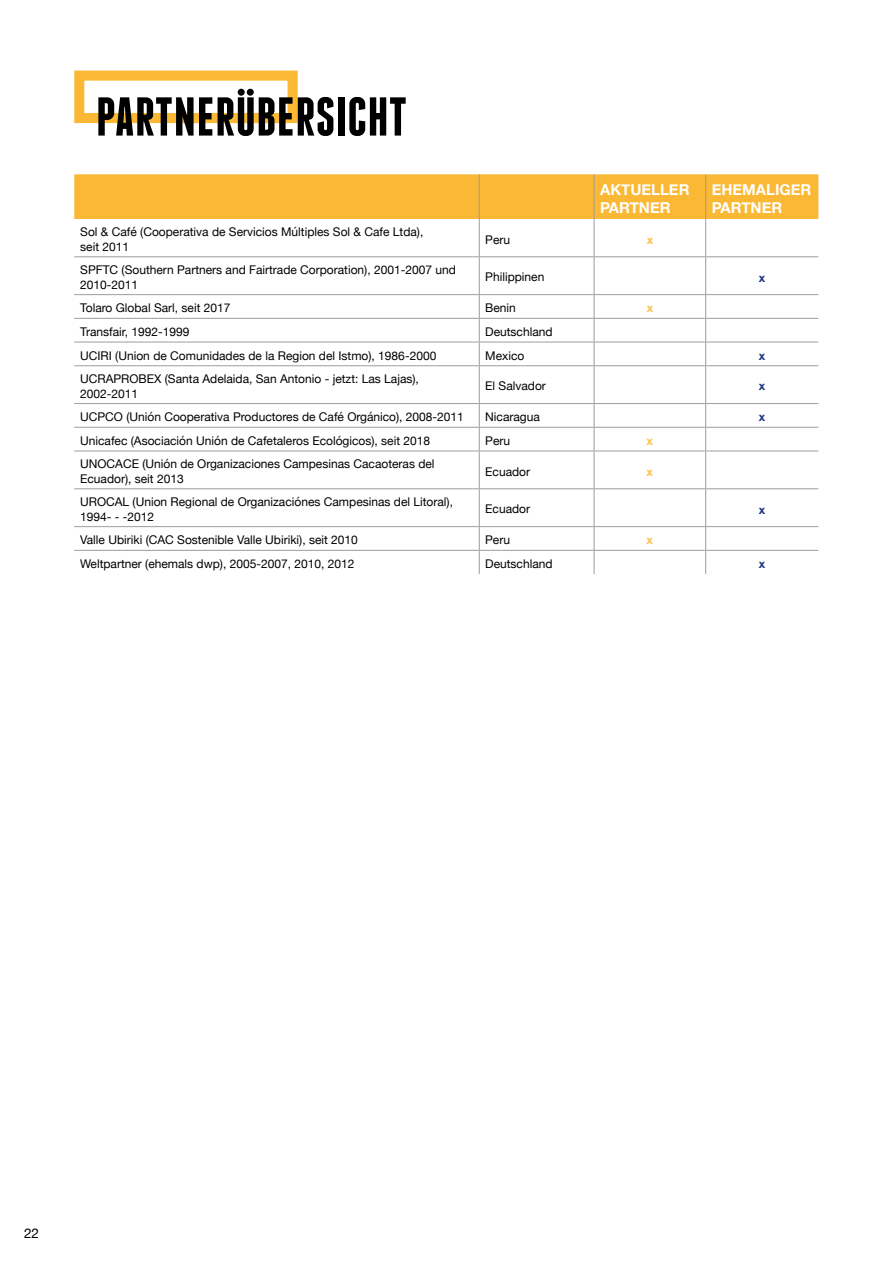
<style>
.page{position:relative;width:893px;height:1263px;background:#fff}
.page>*{position:absolute;margin:0;border:0;box-sizing:border-box;transform-origin:0 0}
.t1{font:700 54.6px "Franchise";color:#000}
.t2{font:700 15px/18px "Helvetica Neue";color:#fff}
.t3{font:13.5px "Helvetica Neue";color:#000}
.t4{font:12px/14.4px "Helvetica Neue";color:#000}
.t5{font:700 12px "Helvetica Neue";color:#1e3582}
.t6{font:700 12px "Helvetica Neue";color:#fcc14f}
</style>
<div class="page">
<div style="left:74px;top:71px;width:224px;height:52px;border:10px solid #fab834"></div>
<div style="left:74px;top:174px;width:744px;height:45px;background:#fab834"></div>
<hr style="left:479px;top:174px;width:1px;height:45px;background:#9d9d9c">
<hr style="left:594px;top:174px;width:1px;height:45px;background:#9d9d9c">
<hr style="left:705px;top:174px;width:1px;height:45px;background:#9d9d9c">
<hr style="left:479px;top:219px;width:1px;height:37px;background:#9d9d9c">
<hr style="left:594px;top:219px;width:1px;height:37px;background:#9d9d9c">
<hr style="left:705px;top:219px;width:1px;height:37px;background:#9d9d9c">
<hr style="left:74px;top:256px;width:405px;height:1px;background:#9d9d9c">
<hr style="left:479px;top:256px;width:115px;height:1px;background:#9d9d9c">
<hr style="left:479px;top:257px;width:1px;height:37px;background:#9d9d9c">
<hr style="left:594px;top:256px;width:112px;height:1px;background:#9d9d9c">
<hr style="left:594px;top:257px;width:1px;height:37px;background:#9d9d9c">
<hr style="left:706px;top:256px;width:112px;height:1px;background:#9d9d9c">
<hr style="left:705px;top:257px;width:1px;height:37px;background:#9d9d9c">
<hr style="left:74px;top:294px;width:405px;height:1px;background:#9d9d9c">
<hr style="left:479px;top:294px;width:115px;height:1px;background:#9d9d9c">
<hr style="left:594px;top:294px;width:112px;height:1px;background:#9d9d9c">
<hr style="left:706px;top:294px;width:112px;height:1px;background:#9d9d9c">
<hr style="left:74px;top:318px;width:405px;height:1px;background:#9d9d9c">
<hr style="left:479px;top:318px;width:115px;height:1px;background:#9d9d9c">
<hr style="left:594px;top:318px;width:112px;height:1px;background:#9d9d9c">
<hr style="left:706px;top:318px;width:112px;height:1px;background:#9d9d9c">
<hr style="left:74px;top:342px;width:405px;height:1px;background:#9d9d9c">
<hr style="left:479px;top:342px;width:115px;height:1px;background:#9d9d9c">
<svg style="left:479px;top:295px;width:1px;height:70px"></svg>
<hr style="left:594px;top:342px;width:112px;height:1px;background:#9d9d9c">
<svg style="left:594px;top:295px;width:1px;height:70px"></svg>
<hr style="left:706px;top:342px;width:112px;height:1px;background:#9d9d9c">
<svg style="left:705px;top:295px;width:1px;height:70px"></svg>
<hr style="left:74px;top:365px;width:405px;height:1px;background:#9d9d9c">
<hr style="left:479px;top:365px;width:115px;height:1px;background:#9d9d9c">
<hr style="left:479px;top:366px;width:1px;height:37px;background:#9d9d9c">
<hr style="left:594px;top:365px;width:112px;height:1px;background:#9d9d9c">
<hr style="left:594px;top:366px;width:1px;height:37px;background:#9d9d9c">
<hr style="left:706px;top:365px;width:112px;height:1px;background:#9d9d9c">
<hr style="left:705px;top:366px;width:1px;height:37px;background:#9d9d9c">
<hr style="left:74px;top:403px;width:405px;height:1px;background:#9d9d9c">
<hr style="left:479px;top:403px;width:115px;height:1px;background:#9d9d9c">
<hr style="left:594px;top:403px;width:112px;height:1px;background:#9d9d9c">
<hr style="left:706px;top:403px;width:112px;height:1px;background:#9d9d9c">
<hr style="left:74px;top:427px;width:405px;height:1px;background:#9d9d9c">
<hr style="left:479px;top:427px;width:115px;height:1px;background:#9d9d9c">
<svg style="left:479px;top:404px;width:1px;height:47px"></svg>
<hr style="left:594px;top:427px;width:112px;height:1px;background:#9d9d9c">
<svg style="left:594px;top:404px;width:1px;height:47px"></svg>
<hr style="left:706px;top:427px;width:112px;height:1px;background:#9d9d9c">
<svg style="left:705px;top:404px;width:1px;height:47px"></svg>
<hr style="left:74px;top:451px;width:405px;height:1px;background:#9d9d9c">
<hr style="left:479px;top:451px;width:115px;height:1px;background:#9d9d9c">
<hr style="left:479px;top:451px;width:1px;height:37px;background:#9d9d9c">
<hr style="left:594px;top:451px;width:112px;height:1px;background:#9d9d9c">
<hr style="left:594px;top:451px;width:1px;height:37px;background:#9d9d9c">
<hr style="left:706px;top:451px;width:112px;height:1px;background:#9d9d9c">
<hr style="left:705px;top:451px;width:1px;height:37px;background:#9d9d9c">
<hr style="left:74px;top:488px;width:405px;height:1px;background:#9d9d9c">
<hr style="left:479px;top:488px;width:115px;height:1px;background:#9d9d9c">
<hr style="left:479px;top:489px;width:1px;height:37px;background:#9d9d9c">
<hr style="left:594px;top:488px;width:112px;height:1px;background:#9d9d9c">
<hr style="left:594px;top:489px;width:1px;height:37px;background:#9d9d9c">
<hr style="left:706px;top:488px;width:112px;height:1px;background:#9d9d9c">
<hr style="left:705px;top:489px;width:1px;height:37px;background:#9d9d9c">
<hr style="left:74px;top:526px;width:405px;height:1px;background:#9d9d9c">
<hr style="left:479px;top:526px;width:115px;height:1px;background:#9d9d9c">
<hr style="left:594px;top:526px;width:112px;height:1px;background:#9d9d9c">
<hr style="left:706px;top:526px;width:112px;height:1px;background:#9d9d9c">
<hr style="left:74px;top:550px;width:405px;height:1px;background:#9d9d9c">
<hr style="left:479px;top:550px;width:115px;height:1px;background:#9d9d9c">
<svg style="left:479px;top:527px;width:1px;height:47px"></svg>
<hr style="left:594px;top:550px;width:112px;height:1px;background:#9d9d9c">
<svg style="left:594px;top:527px;width:1px;height:47px"></svg>
<hr style="left:706px;top:550px;width:112px;height:1px;background:#9d9d9c">
<svg style="left:705px;top:527px;width:1px;height:47px"></svg>
<h1 class="t1" style="left:96px;top:89px;width:313px">PARTNERÜBERSICHT</h1>
<p class="t2" style="left:600px;top:181px;width:91px">AKTUELLER<br>PARTNER</p>
<p class="t2" style="left:712px;top:181px;width:101px">EHEMALIGER<br>PARTNER</p>
<p class="t4" style="left:80px;top:226px;width:345px">Sol &amp; Café (Cooperativa de Servicios Múltiples Sol &amp; Cafe Ltda), seit 2011</p>
<p class="t4" style="left:485px;top:233px;width:26px">Peru</p>
<p class="t6" style="left:647px;top:230px;width:8px">x</p>
<p class="t4" style="left:80px;top:263px;width:377px">SPFTC (Southern Partners and Fairtrade Corporation), 2001-2007 und<br>2010-2011</p>
<p class="t4" style="left:485px;top:271px;width:61px">Philippinen</p>
<p class="t5" style="left:759px;top:268px;width:8px">x</p>
<p class="t4" style="left:80px;top:301px;width:152px">Tolaro Global Sarl, seit 2017</p>
<p class="t4" style="left:485px;top:301px;width:32px">Benin</p>
<p class="t6" style="left:647px;top:299px;width:8px">x</p>
<p class="t4" style="left:80px;top:325px;width:111px">Transfair, 1992-1999</p>
<p class="t4" style="left:485px;top:325px;width:69px">Deutschland</p>
<p class="t4" style="left:80px;top:349px;width:358px">UCIRI (Union de Comunidades de la Region del Istmo), 1986-2000</p>
<p class="t4" style="left:485px;top:349px;width:41px">Mexico</p>
<p class="t5" style="left:759px;top:346px;width:8px">x</p>
<p class="t4" style="left:80px;top:372px;width:340px">UCRAPROBEX (Santa Adelaida, San Antonio - jetzt: Las Lajas),<br>2002-2011</p>
<p class="t4" style="left:485px;top:380px;width:62px">El Salvador</p>
<p class="t5" style="left:759px;top:377px;width:8px">x</p>
<p class="t4" style="left:80px;top:410px;width:385px">UCPCO (Unión Cooperativa Productores de Café Orgánico), 2008-2011</p>
<p class="t4" style="left:485px;top:410px;width:56px">Nicaragua</p>
<p class="t5" style="left:759px;top:407px;width:8px">x</p>
<p class="t4" style="left:80px;top:434px;width:352px">Unicafec (Asociación Unión de Cafetaleros Ecológicos), seit 2018</p>
<p class="t4" style="left:485px;top:434px;width:26px">Peru</p>
<p class="t6" style="left:647px;top:431px;width:8px">x</p>
<p class="t4" style="left:80px;top:458px;width:356px">UNOCACE (Unión de Organizaciones Campesinas Cacaoteras del<br>Ecuador), seit 2013</p>
<p class="t4" style="left:485px;top:465px;width:46px">Ecuador</p>
<p class="t6" style="left:647px;top:462px;width:8px">x</p>
<p class="t4" style="left:80px;top:495px;width:374px">UROCAL (Union Regional de Organizaciónes Campesinas del Litoral),<br>1994- - -2012</p>
<p class="t4" style="left:485px;top:503px;width:46px">Ecuador</p>
<p class="t5" style="left:759px;top:500px;width:8px">x</p>
<p class="t4" style="left:80px;top:533px;width:279px">Valle Ubiriki (CAC Sostenible Valle Ubiriki), seit 2010</p>
<p class="t4" style="left:485px;top:533px;width:26px">Peru</p>
<p class="t6" style="left:647px;top:531px;width:8px">x</p>
<p class="t4" style="left:80px;top:557px;width:276px">Weltpartner (ehemals dwp), 2005-2007, 2010, 2012</p>
<p class="t4" style="left:485px;top:557px;width:69px">Deutschland</p>
<p class="t5" style="left:759px;top:554px;width:8px">x</p>
<p class="t3" style="left:24px;top:1224px;width:17px">22</p>
</div>
